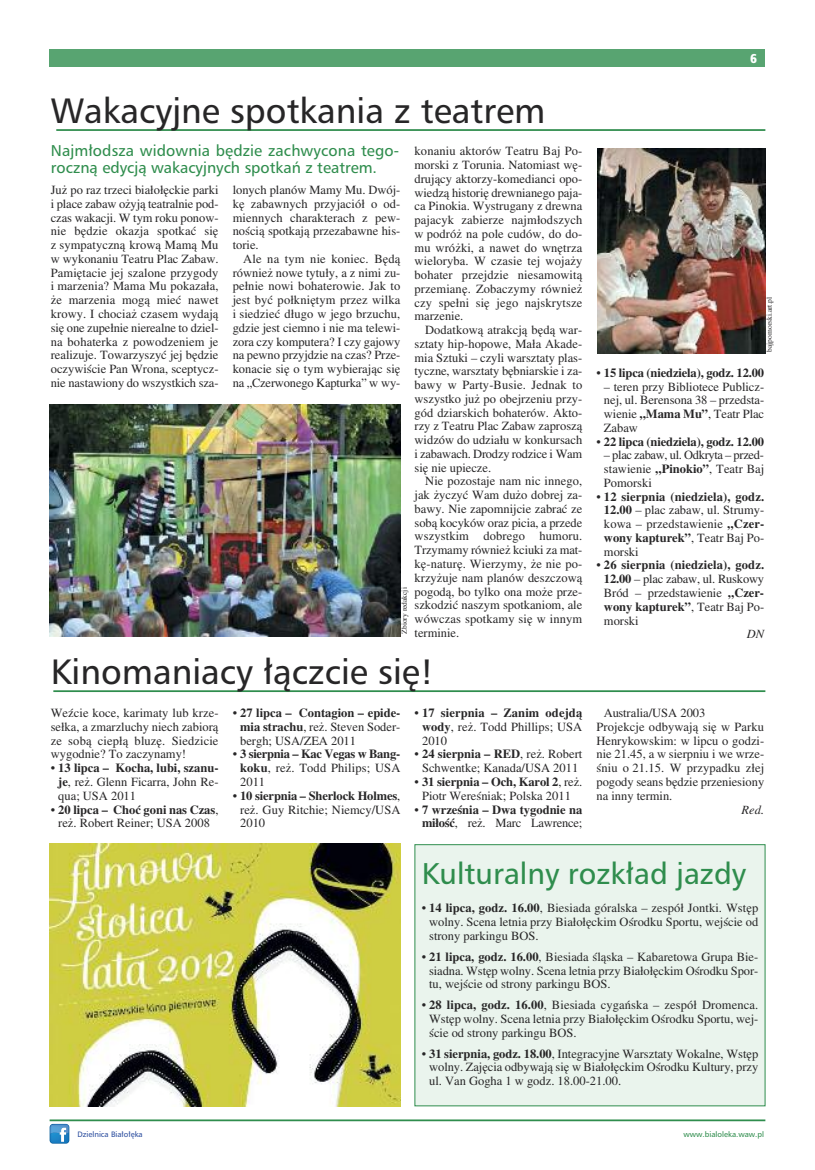
<style>
.page{position:relative;width:815px;height:1170px;background:#fff}
.page>*{position:absolute;margin:0;border:0;box-sizing:border-box;transform-origin:0 0}
.t1{font:33.75px "Humnst 777 PL";color:#272627}
.t2{font:28.75px "Humnst 777 PL";color:#2f8d4d}
.t3{font:15px/17.5px "Humnst 777 PL";letter-spacing:.005em;color:#2f8d4d}
.t4{font:12.5px/13.8px "Toronto";color:#272627;text-align:justify}
.t5{font:700 12.5px/13.8px "Toronto";letter-spacing:-.01em;color:#272627;text-align:justify}
.t6{font:italic 12.5px "Toronto";color:#272627}
.t7{font:12.5px "Humnst 777 X Blk Cn PL";color:#fff}
.t8{font:7.5px "Toronto";color:#272627}
.t9{font:7.5px "Humnst 777 PL";color:#2f8d4d}
.t10{font:7.5px "Humnst 777 PL";color:#2d4f9f}
.s1{font-weight:700}
.s2{font-weight:400}
</style>
<div class="page">
<div style="left:50px;top:50px;width:715px;height:17px;background:#58a471"></div>
<hr style="left:50px;top:1119px;width:715px;height:2px;background:#2f8d4d">
<svg style="left:50px;top:1126px;width:20px;height:18px"></svg>
<svg style="left:50px;top:1123px;width:19px;height:20px"></svg>
<img style="left:50px;top:1133px;width:19px;height:9px">
<img style="left:50px;top:1124px;width:19px;height:9px">
<svg style="left:60px;top:1127px;width:6px;height:14px"></svg>
<hr style="left:53px;top:690px;width:712px;height:2px;background:#2f8d4d">
<hr style="left:56px;top:129px;width:709px;height:2px;background:#2f8d4d">
<div style="left:415px;top:844px;width:350px;height:261px;background:#eaf4ed"></div>
<img style="left:50px;top:843px;width:350px;height:263px">
<img style="left:50px;top:404px;width:350px;height:232px">
<img style="left:597px;top:149px;width:168px;height:204px">
<h1 class="t1" style="left:51px;top:92px;width:496px">Wakacyjne spotkania z teatrem</h1>
<p class="t3" style="left:51px;top:142px;width:350px">Najmłodsza widownia będzie zachwycona tego&shy;roczną edycją wakacyjnych spotkań z teatrem.</p>
<p class="t4" style="left:415px;top:144px;width:169px">konaniu aktorów Teatru Baj Po&shy;morski z Torunia. Natomiast wę&shy;drujący aktorzy-komedianci opo&shy;wiedzą historię drewnianego paja&shy;ca Pinokia. Wystrugany z drewna pajacyk zabierze najmłodszych w podróż na pole cudów, do do&shy;mu wróżki, a nawet do wnętrza wieloryba. W czasie tej wojaży bohater przejdzie niesamowitą przemianę. Zobaczymy również czy spełni się jego najskrytsze marzenie.</p>
<p class="t4" style="left:415px;top:323px;width:169px;text-indent:11px">Dodatkową atrakcją będą war&shy;sztaty hip-hopowe, Mała Akade&shy;mia Sztuki – czyli warsztaty plas&shy;tyczne, warsztaty bębniarskie i za&shy;bawy w Party-Busie. Jednak to wszystko już po obejrzeniu przy&shy;gód dziarskich bohaterów. Akto&shy;rzy z Teatru Plac Zabaw zaproszą widzów do udziału w konkursach i zabawach. Drodzy rodzice i Wam się nie upiecze.</p>
<p class="t4" style="left:415px;top:474px;width:169px;text-indent:11px">Nie pozostaje nam nic innego, jak życzyć Wam dużo dobrej za&shy;bawy. Nie zapomnijcie zabrać ze sobą kocyków oraz picia, a przede wszystkim dobrego humoru.<br>Trzymamy również kciuki za mat&shy;kę-naturę. Wierzymy, że nie po&shy;krzyżuje nam planów deszczową pogodą, bo tylko ona może prze&shy;szkodzić naszym spotkaniom, ale wówczas spotkamy się w innym terminie.</p>
<p class="t4" style="left:51px;top:183px;width:169px">Już po raz trzeci białołęckie parki i place zabaw ożyją teatralnie pod&shy;czas wakacji. W tym roku ponow&shy;nie będzie okazja spotkać się z sympatyczną krową Mamą Mu w wykonaniu Teatru Plac Zabaw.<br>Pamiętacie jej szalone przygody i marzenia? Mama Mu pokazała, że marzenia mogą mieć nawet krowy. I chociaż czasem wydają się one zupełnie nierealne to dziel&shy;na bohaterka z powodzeniem je realizuje. Towarzyszyć jej będzie oczywiście Pan Wrona, sceptycz&shy;nie nastawiony do wszystkich sza-</p>
<p class="t4" style="left:233px;top:183px;width:169px">lonych planów Mamy Mu. Dwój&shy;kę zabawnych przyjaciół o od&shy;miennych charakterach z pew&shy;nością spotkają przezabawne his&shy;torie.</p>
<p class="t4" style="left:233px;top:252px;width:169px;text-indent:11px">Ale na tym nie koniec. Będą również nowe tytuły, a z nimi zu&shy;pełnie nowi bohaterowie. Jak to jest być połkniętym przez wilka i siedzieć długo w jego brzuchu, gdzie jest ciemno i nie ma telewi&shy;zora czy komputera? I czy gajowy na pewno przyjdzie na czas? Prze&shy;konacie się o tym wybierając się na „Czerwonego Kapturka” w wy-</p>
<p class="t8" style="left:400px;top:633px;width:48px;rotate:-90deg">Zbiory redakcji</p>
<h1 class="t1" style="left:51px;top:653px;width:385px">Kinomaniacy łączcie się!</h1>
<p class="t4" style="left:51px;top:706px;width:169px">Weźcie koce, karimaty lub krze&shy;sełka, a zmarzluchy niech zabiorą ze sobą ciepłą bluzę. Siedzicie wygodnie? To zaczynamy!</p>
<p class="t4" style="left:58px;top:761px;width:162px;text-indent:-7px">• <span class="s1">13 lipca – Kocha, lubi, szanu&shy;je</span>, reż. Glenn Ficarra, John Re&shy;qua; USA 2011</p>
<p class="t4" style="left:51px;top:802px;width:169px;text-align:center">• <span class="s1">20 lipca – Choć goni nas Czas</span>, reż. Robert Reiner; USA 2008</p>
<p class="t4" style="left:240px;top:706px;width:162px;text-indent:-8px">• <span class="s1">27 lipca – Contagion – epide&shy;mia strachu</span>, reż. Steven Soder&shy;bergh; USA/ZEA 2011</p>
<p class="t5" style="left:240px;top:747px;width:162px;text-indent:-8px"><span class="s2">•</span> 3 sierpnia – Kac Vegas w Bang&shy;koku<span class="s2">, reż. Todd Philips; USA 2011</span></p>
<p class="t4" style="left:240px;top:788px;width:162px;text-indent:-7px">• <span class="s1">10 sierpnia – Sherlock Holmes</span>, reż. Guy Ritchie; Niemcy/USA 2010</p>
<p class="t4" style="left:422px;top:706px;width:162px;text-indent:-8px">• <span class="s1">17 sierpnia – Zanim odejdą wody</span>, reż. Todd Phillips; USA 2010</p>
<p class="t4" style="left:415px;top:747px;width:169px;text-align:center">• <span class="s1">24 sierpnia – RED</span>, reż. Robert<br>Schwentke; Kanada/USA 2011</p>
<p class="t4" style="left:415px;top:774px;width:169px;text-align:center">• <span class="s1">31 sierpnia – Och, Karol 2</span>, reż.<br>Piotr Wereśniak; Polska 2011</p>
<p class="t5" style="left:415px;top:802px;width:169px;text-align:right"><span class="s2">•</span> 7 września – Dwa tygodnie na miłość<span class="s2">, reż. Marc Lawrence;</span></p>
<p class="t7" style="left:750px;top:51px;width:8px">6</p>
<p class="t8" style="left:765px;top:351px;width:56px;rotate:-90deg">bajpomorski.art.pl</p>
<p class="t5" style="left:596px;top:365px;width:169px"><span class="s2">•</span> 15 lipca (niedziela), godz. 12.00</p>
<p class="t4" style="left:604px;top:379px;width:162px">– teren przy Bibliotece Publicz&shy;nej, ul. Berensona 38 – przedsta&shy;wienie <span class="s1">„Mama Mu”</span>, Teatr Plac Zabaw</p>
<p class="t5" style="left:596px;top:434px;width:169px"><span class="s2">•</span> 22 lipca (niedziela), godz. 12.00</p>
<p class="t4" style="left:604px;top:448px;width:162px">– plac zabaw, ul. Odkryta – przed&shy;stawienie <span class="s1">„Pinokio”</span>, Teatr Baj Pomorski</p>
<p class="t4" style="left:604px;top:489px;width:162px;text-indent:-7px">• <span class="s1">12 sierpnia (niedziela), godz.<br>12.00</span> – plac zabaw, ul. Strumy&shy;kowa – przedstawienie <span class="s1">„Czer&shy;wony kapturek”</span>, Teatr Baj Po&shy;morski</p>
<p class="t4" style="left:604px;top:558px;width:162px;text-indent:-7px">• <span class="s1">26 sierpnia (niedziela), godz.<br>12.00</span> – plac zabaw, ul. Ruskowy Bród – przedstawienie <span class="s1">„Czer&shy;wony kapturek”</span>, Teatr Baj Po&shy;morski</p>
<p class="t6" style="left:747px;top:626px;width:19px">DN</p>
<p class="t4" style="left:596px;top:706px;width:169px;text-align:left;text-indent:8px">Australia/USA 2003<br>Projekcje odbywają się w Parku<br>Henrykowskim: w lipcu o godzi&shy;nie 21.45, a w sierpniu i we wrze&shy;śniu o 21.15. W przypadku złej pogody seans będzie przeniesiony na inny termin.</p>
<p class="t6" style="left:742px;top:801px;width:24px">Red.</p>
<h2 class="t2" style="left:422px;top:857px;width:326px">Kulturalny rozkład jazdy</h2>
<p class="t4" style="left:429px;top:901px;width:331px;text-indent:-7px">• <span class="s1">14 lipca, godz. 16.00</span>, Biesiada góralska – zespół Jontki. Wstęp wolny. Scena letnia przy Białołęckim Ośrodku Sportu, wejście od strony parkingu BOS.</p>
<p class="t4" style="left:429px;top:949px;width:331px;text-indent:-8px">• <span class="s1">21 lipca, godz. 16.00</span>, Biesiada śląska – Kabaretowa Grupa Bie&shy;siadna. Wstęp wolny. Scena letnia przy Białołęckim Ośrodku Spor&shy;tu, wejście od strony parkingu BOS.</p>
<p class="t4" style="left:429px;top:997px;width:331px;text-indent:-7px">• <span class="s1">28 lipca, godz. 16.00</span>, Biesiada cygańska – zespół Dromenca.<br>Wstęp wolny. Scena letnia przy Białołęckim Ośrodku Sportu, wej&shy;ście od strony parkingu BOS.</p>
<p class="t4" style="left:429px;top:1046px;width:331px;text-indent:-7px">• <span class="s1">31 sierpnia, godz. 18.00</span>, Integracyjne Warsztaty Wokalne, Wstęp wolny. Zajęcia odbywają się w Białołęckim Ośrodku Kultury, przy ul. Van Gogha 1 w godz. 18.00-21.00.</p>
<p class="t10" style="left:77px;top:1129px;width:67px">Dzielnica Białołęka</p>
<p class="t9" style="left:683px;top:1129px;width:82px">www.bialoleka.waw.pl</p>
</div>
